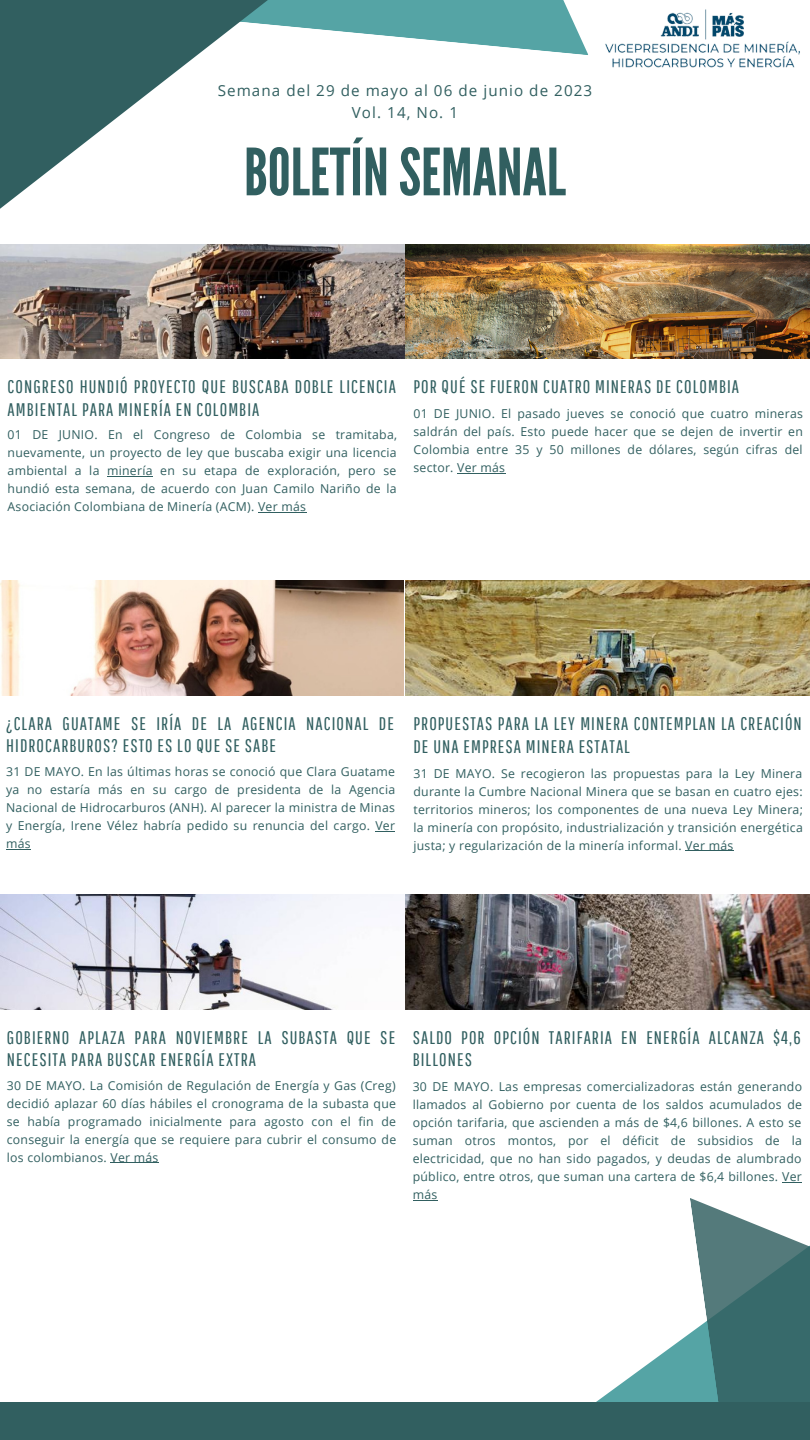
<style>
.page{position:relative;width:810px;height:1440px;background:#fff}
.page>*{position:absolute;margin:0;border:0;box-sizing:border-box;transform-origin:0 0}
.t1{font:65px "League Gothic";color:#315f60}
.t2{font:18.2px/22.5px "Pathway Gothic One";letter-spacing:.06em;color:#315f60}
.t3{font:15.2px "Open Sans";letter-spacing:.07em;color:#315f60}
.t4{font:12.3px/18px "Open Sans";letter-spacing:.02em;color:#315f60;text-align:justify}
</style>
<div class="page">
<svg style="left:280px;top:0;width:308px;height:55px"></svg>
<svg style="left:0;top:0;width:280px;height:209px"></svg>
<img style="left:605px;top:9px;width:195px;height:59px">
<svg style="left:596px;top:1333px;width:94px;height:69px"></svg>
<svg style="left:690px;top:1198px;width:120px;height:204px"></svg>
<div style="left:0;top:1402px;width:810px;height:38px;background:#315f60"></div>
<img style="left:0;top:244px;width:810px;height:115px">
<hr style="left:457px;top:473px;width:48px;height:1px;background:#315f60">
<img style="left:406px;top:581px;width:404px;height:114px">
<hr style="left:685px;top:850px;width:49px;height:1px;background:#315f60">
<hr style="left:107px;top:476px;width:46px;height:1px;background:#315f60">
<hr style="left:258px;top:512px;width:48px;height:1px;background:#315f60">
<img style="left:0;top:581px;width:403px;height:114px">
<svg style="left:375px;top:831px;width:20px;height:1px"></svg>
<svg style="left:6px;top:849px;width:25px;height:1px"></svg>
<img style="left:0;top:894px;width:809px;height:115px">
<svg style="left:782px;top:1182px;width:20px;height:1px"></svg>
<svg style="left:413px;top:1200px;width:25px;height:1px"></svg>
<hr style="left:110px;top:1162px;width:49px;height:1px;background:#315f60">
<p class="t3" style="left:218px;top:80px;width:376px">Semana del 29 de mayo al 06 de junio de 2023</p>
<p class="t3" style="left:352px;top:102px;width:108px">Vol. 14, No. 1</p>
<p class="t1" style="left:244px;top:135px;width:323px">BOLETÍNSEMANAL</p>
<p class="t2" style="left:8px;top:375px;width:390px">CONGRESO HUNDIÓ PROYECTO QUE BUSCABA DOBLE LICENCIA<br>AMBIENTAL PARA MINERÍA EN COLOMBIA</p>
<p class="t4" style="left:8px;top:426px;width:391px">01 DE JUNIO. En el Congreso de Colombia se tramitaba, nuevamente, un proyecto de ley que buscaba exigir una licencia ambiental a la minería en su etapa de exploración, pero se hundió esta semana, de acuerdo con Juan Camilo Nariño de la Asociación Colombiana de Minería (ACM). Ver más</p>
<p class="t2" style="left:413px;top:375px;width:327px">POR QUÉ SE FUERON CUATRO MINERAS DE COLOMBIA</p>
<p class="t4" style="left:413px;top:405px;width:391px">01 DE JUNIO. El pasado jueves se conoció que cuatro mineras saldrán del país. Esto puede hacer que se dejen de invertir en Colombia entre 35 y 50 millones de dólares, según cifras del sector. Ver más</p>
<p class="t2" style="left:6px;top:712px;width:389px">¿CLARA GUATAME SE IRÍA DE LA AGENCIA NACIONAL DE<br>HIDROCARBUROS? ESTO ES LO QUE SE SABE</p>
<p class="t4" style="left:6px;top:762px;width:391px">31 DE MAYO. En las últimas horas se conoció que Clara Guatame ya no estaría más en su cargo de presidenta de la Agencia Nacional de Hidrocarburos (ANH). Al parecer la ministra de Minas y Energía, Irene Vélez habría pedido su renuncia del cargo. Ver más</p>
<p class="t2" style="left:413px;top:712px;width:390px">PROPUESTAS PARA LA LEY MINERA CONTEMPLAN LA CREACIÓN<br>DE UNA EMPRESA MINERA ESTATAL</p>
<p class="t4" style="left:413px;top:764px;width:391px">31 DE MAYO. Se recogieron las propuestas para la Ley Minera durante la Cumbre Nacional Minera que se basan en cuatro ejes: territorios mineros; los componentes de una nueva Ley Minera; la minería con propósito, industrialización y transición energética justa; y regularización de la minería informal. Ver más</p>
<p class="t2" style="left:7px;top:1025px;width:390px">GOBIERNO APLAZA PARA NOVIEMBRE LA SUBASTA QUE SE<br>NECESITA PARA BUSCAR ENERGÍA EXTRA</p>
<p class="t4" style="left:7px;top:1076px;width:391px">30 DE MAYO. La Comisión de Regulación de Energía y Gas (Creg) decidió aplazar 60 días hábiles el cronograma de la subasta que se había programado inicialmente para agosto con el fin de conseguir la energía que se requiere para cubrir el consumo de los colombianos. Ver más</p>
<p class="t2" style="left:413px;top:1025px;width:390px">SALDO POR OPCIÓN TARIFARIA EN ENERGÍA ALCANZA $4,6<br>BILLONES</p>
<p class="t4" style="left:413px;top:1077px;width:391px">30 DE MAYO. Las empresas comercializadoras están generando llamados al Gobierno por cuenta de los saldos acumulados de opción tarifaria, que ascienden a más de $4,6 billones. A esto se suman otros montos, por el déficit de subsidios de la electricidad, que no han sido pagados, y deudas de alumbrado público, entre otros, que suman una cartera de $6,4 billones. Ver más</p>
</div>
